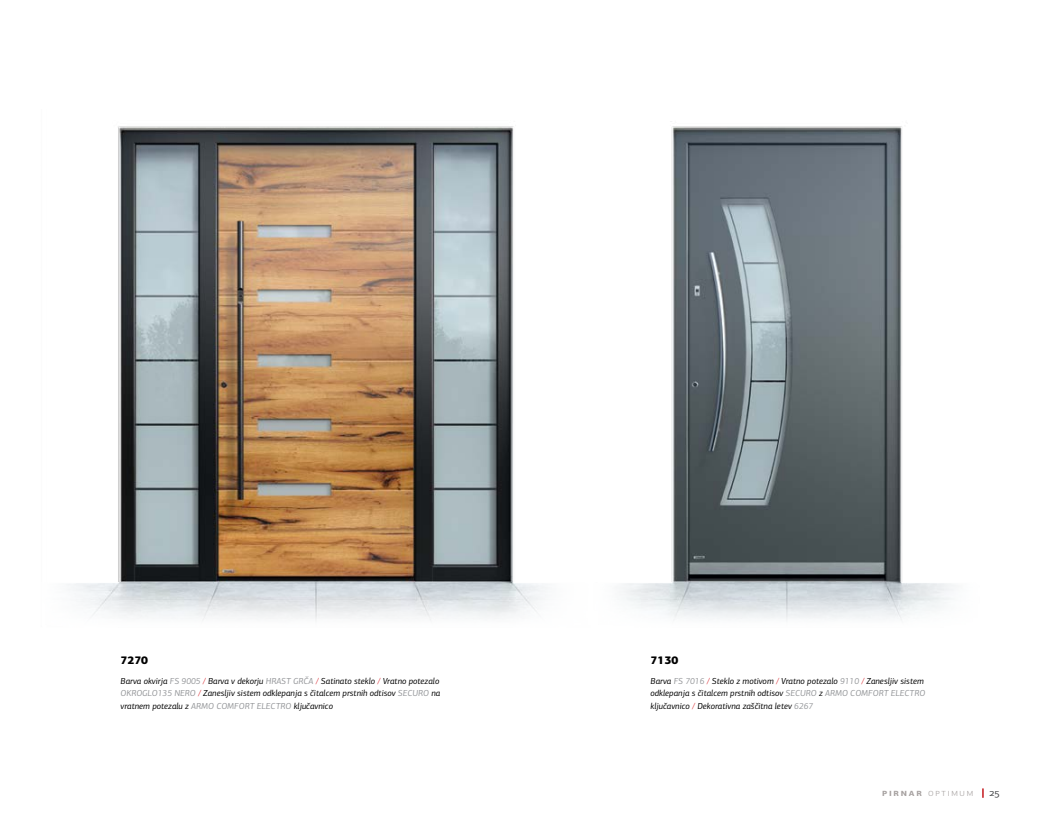
<style>
.page{position:relative;width:1053px;height:815px;background:#fff}
.page>*{position:absolute;margin:0;border:0;box-sizing:border-box;transform-origin:0 0}
.t1{font:900 11.25px "PF Agora Sans Pro";color:#000}
.t2{font:300 10px "PF Agora Sans Pro";letter-spacing:.175em;color:#a7a2a1}
.t3{font:300 10px "PF Agora Sans Pro";color:#58595b}
.t4{font:italic 8.75px/12.5px "PF Agora Sans Pro";color:#000;text-align:justify}
.s1{color:#939598}
.s2{color:#d71920}
.s3{font-weight:700}
</style>
<div class="page">
<img style="left:622px;top:121px;width:333px;height:500px">
<img style="left:67px;top:126px;width:480px;height:495px">
<p class="t1" style="left:120px;top:653px;width:29px">7270</p>
<p class="t4" style="left:120px;top:674px;width:321px">Barva okvirja <span class="s1">FS 9005</span> <span class="s2">/</span> Barva v dekorju <span class="s1">HRAST GRČA</span> <span class="s2">/</span> Satinato steklo <span class="s2">/</span> Vratno potezalo <span class="s1">OKROGLO135 NERO</span> <span class="s2">/</span> Zanesljiv sistem odklepanja s čitalcem prstnih odtisov <span class="s1">SECURO</span> na vratnem potezalu z <span class="s1">ARMO COMFORT ELECTRO</span> ključavnico</p>
<p class="t1" style="left:650px;top:653px;width:29px">7130</p>
<p class="t4" style="left:650px;top:674px;width:276px;text-align:left">Barva <span class="s1">FS 7016</span> <span class="s2">/</span> Steklo z motivom <span class="s2">/</span> Vratno potezalo <span class="s1">9110</span> <span class="s2">/</span> Zanesljiv sistem odklepanja s čitalcem prstnih odtisov <span class="s1">SECURO</span> z <span class="s1">ARMO COMFORT ELECTRO </span>ključavnico <span class="s2">/</span> Dekorativna zaščitna letev <span class="s1">6267</span></p>
<p class="t2" style="left:882px;top:787px;width:93px"><span class="s3">PIRNAR</span> OPTIMUM</p>
<p class="t3" style="left:989px;top:787px;width:12px">25</p>
</div>
